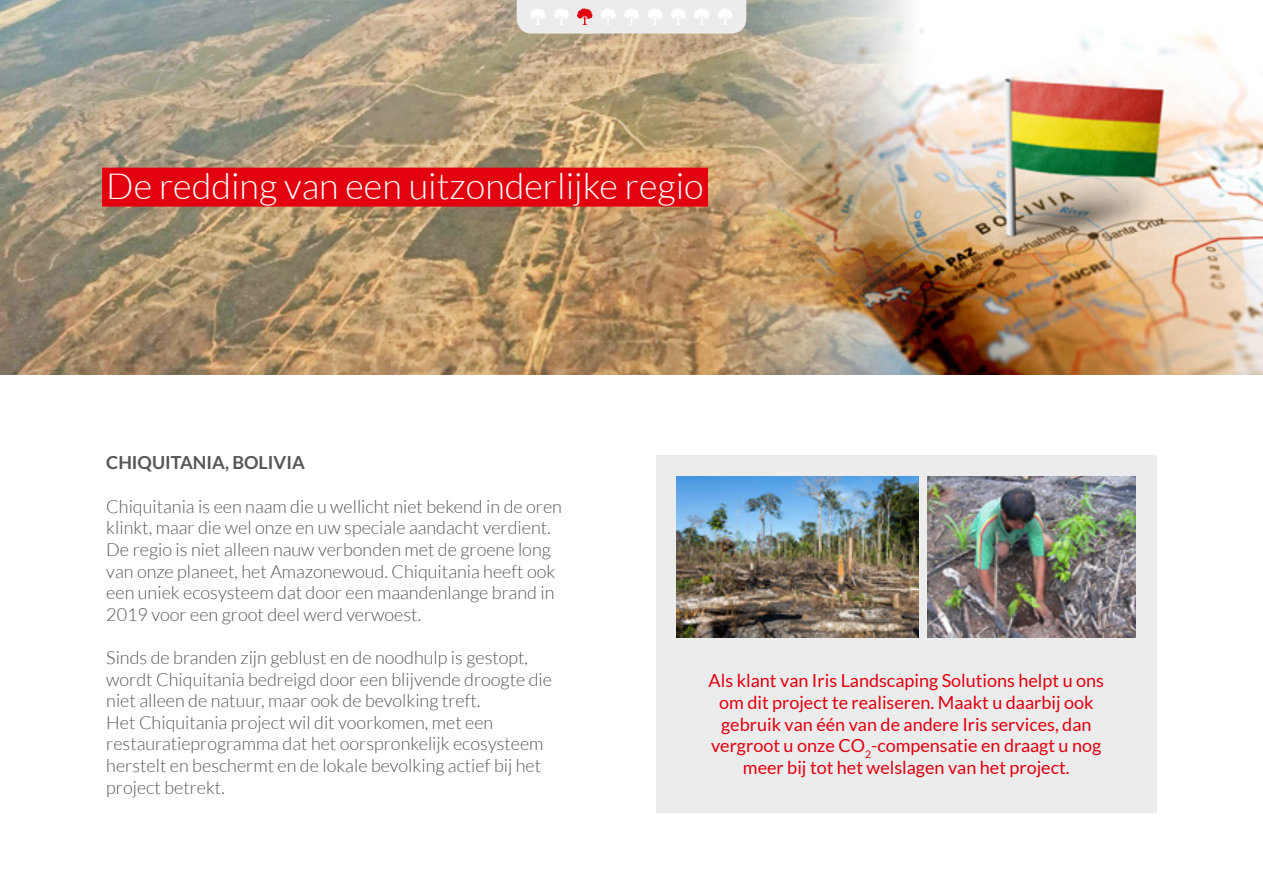
<style>
.page{position:relative;width:1263px;height:893px;background:#fff}
.page>*{position:absolute;margin:0;border:0;box-sizing:border-box;transform-origin:0 0}
.t1{font:300 36px "Lato";color:#fff}
.t2{font:300 18px/21.6px "Lato";color:#565656}
.t3{font:18px/21.6px "Lato";color:#e3000f;text-align:center}
.t4{font:700 18px "Lato";color:#565656}
</style>
<div class="page">
<img style="left:0;top:0;width:697px;height:374px">
<img style="left:697px;top:0;width:566px;height:374px">
<div style="left:656px;top:455px;width:501px;height:357px;background:#ececed"></div>
<div style="left:102px;top:168px;width:606px;height:39px;background:#e3000f"></div>
<img style="left:927px;top:476px;width:208px;height:162px">
<img style="left:676px;top:476px;width:242px;height:162px">
<svg style="left:517px;top:0;width:229px;height:34px"></svg>
<p class="t1" style="left:106px;top:167px;width:599px">De redding van een uitzonderlijke regio</p>
<p class="t4" style="left:106px;top:453px;width:200px">CHIQUITANIA, BOLIVIA</p>
<p class="t2" style="left:106px;top:495px;width:457px">Chiquitania is een naam die u wellicht niet bekend in de oren klinkt, maar die wel onze en uw speciale aandacht verdient.<br>De regio is niet alleen nauw verbonden met de groene long van onze planeet, het Amazonewoud. Chiquitania heeft ook een uniek ecosysteem dat door een maandenlange brand in 2019 voor een groot deel werd verwoest.</p>
<p class="t2" style="left:106px;top:647px;width:447px">Sinds de branden zijn geblust en de noodhulp is gestopt, wordt Chiquitania bedreigd door een blijvende droogte die niet alleen de natuur, maar ook de bevolking treft.</p>
<p class="t2" style="left:106px;top:711px;width:439px">Het Chiquitania project wil dit voorkomen, met een restauratieprogramma dat het oorspronkelijk ecosysteem herstelt en beschermt en de lokale bevolking actief bij het project betrekt.</p>
<p class="t3" style="left:709px;top:670px;width:397px">Als klant van Iris Landscaping Solutions helpt u ons om dit project te realiseren. Maakt u daarbij ook gebruik van één van de andere Iris services, dan vergroot u onze CO<sub>2</sub>-compensatie en draagt u nog meer bij tot het welslagen van het project.</p>
</div>
